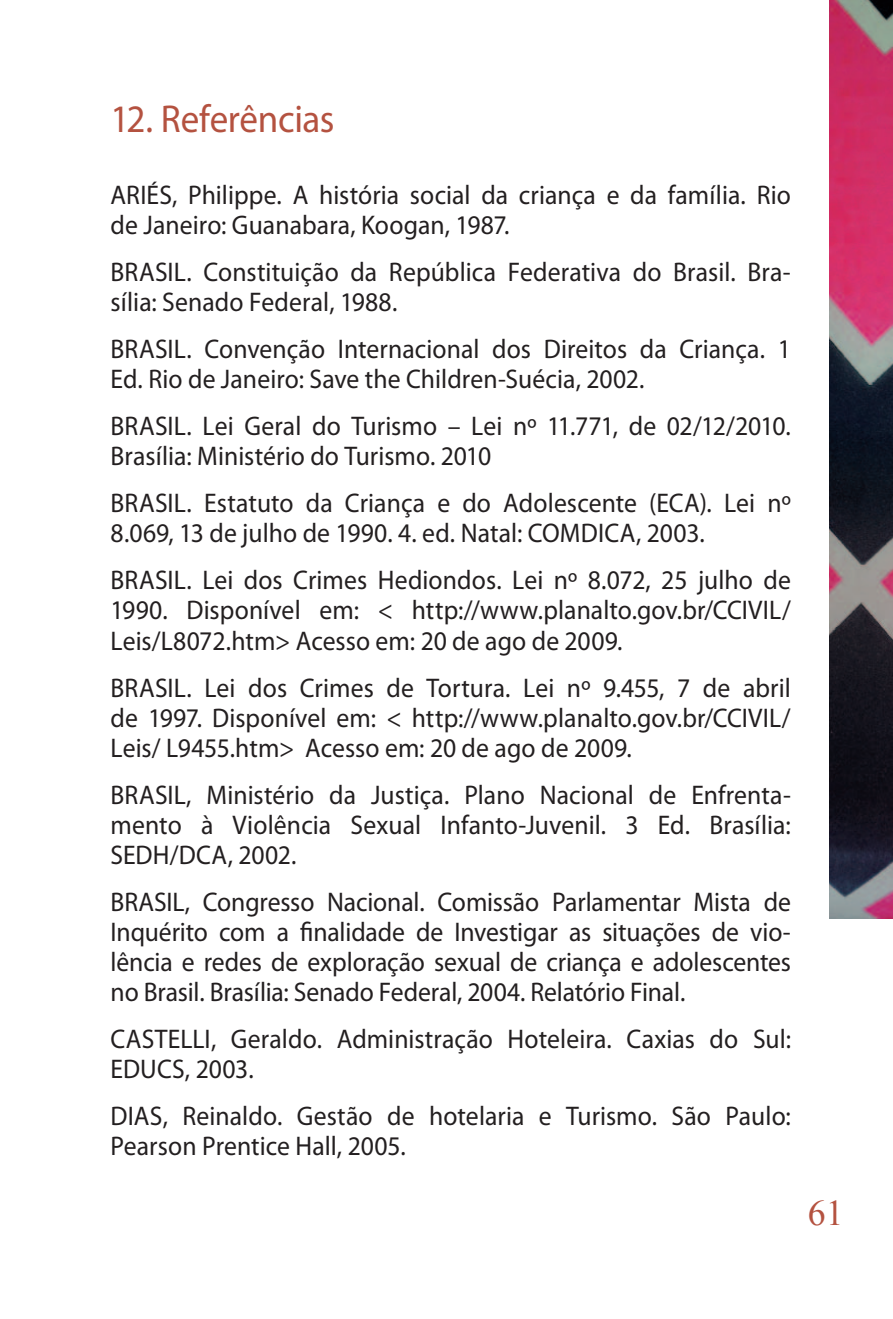
<style>
.page{position:relative;width:893px;height:1319px;background:#fff}
.page>*{position:absolute;margin:0;border:0;box-sizing:border-box;transform-origin:0 0}
.t1{font:39px "Myriad Pro";letter-spacing:-.005em;color:#b45240;scale:.95 1}
.t2{font:36px "Times New Roman";color:#b45240}
.t3{font:27px/30px "Myriad Pro";letter-spacing:.005em;color:#231f20;scale:.95 1}
</style>
<div class="page">
<img style="left:829px;top:0;width:64px;height:917px">
<h1 class="t1" style="left:111px;top:94px;width:237px">12. Referências</h1>
<p class="t3" style="left:111px;top:180px;width:718px">ARIÉS, Philippe. A história social da criança e da família. Rio de Janeiro: Guanabara, Koogan, 1987.</p>
<p class="t3" style="left:111px;top:257px;width:718px">BRASIL. Constituição da República Federativa do Brasil. Bra&shy;sília: Senado Federal, 1988.</p>
<p class="t3" style="left:111px;top:334px;width:718px">BRASIL. Convenção Internacional dos Direitos da Criança. 1<br>Ed. Rio de Janeiro: Save the Children-Suécia, 2002.</p>
<p class="t3" style="left:111px;top:411px;width:718px">BRASIL. Lei Geral do Turismo – Lei nº 11.771, de 02/12/2010.<br>Brasília: Ministério do Turismo. 2010</p>
<p class="t3" style="left:111px;top:488px;width:718px">BRASIL. Estatuto da Criança e do Adolescente (ECA). Lei nº<br>8.069, 13 de julho de 1990. 4. ed. Natal: COMDICA, 2003.</p>
<p class="t3" style="left:111px;top:565px;width:718px;text-align:justify">BRASIL. Lei dos Crimes Hediondos. Lei nº 8.072, 25 julho de 1990. Disponível em: &lt; http://www.planalto.gov.br/CCIVIL/ Leis/L8072.htm&gt; Acesso em: 20 de ago de 2009.</p>
<p class="t3" style="left:111px;top:672px;width:718px;text-align:justify">BRASIL. Lei dos Crimes de Tortura. Lei nº 9.455, 7 de abril de 1997. Disponível em: &lt; http://www.planalto.gov.br/CCIVIL/ Leis/ L9455.htm&gt; Acesso em: 20 de ago de 2009.</p>
<p class="t3" style="left:111px;top:779px;width:718px;text-align:justify">BRASIL, Ministério da Justiça. Plano Nacional de Enfrenta&shy;mento à Violência Sexual Infanto-Juvenil. 3 Ed. Brasília:<br>SEDH/DCA, 2002.</p>
<p class="t3" style="left:111px;top:886px;width:718px;text-align:justify">BRASIL, Congresso Nacional. Comissão Parlamentar Mista de Inquérito com a nalidade de Investigar as situações de vio&shy;lência e redes de exploração sexual de criança e adolescentes no Brasil. Brasília: Senado Federal, 2004. Relatório Final.</p>
<p class="t3" style="left:111px;top:1023px;width:718px">CASTELLI, Geraldo. Administração Hoteleira. Caxias do Sul:<br>EDUCS, 2003.</p>
<p class="t3" style="left:111px;top:1100px;width:718px">DIAS, Reinaldo. Gestão de hotelaria e Turismo. São Paulo:<br>Pearson Prentice Hall, 2005.</p>
<h2 class="t2" style="left:808px;top:1188px;width:37px">61</h2>
</div>
